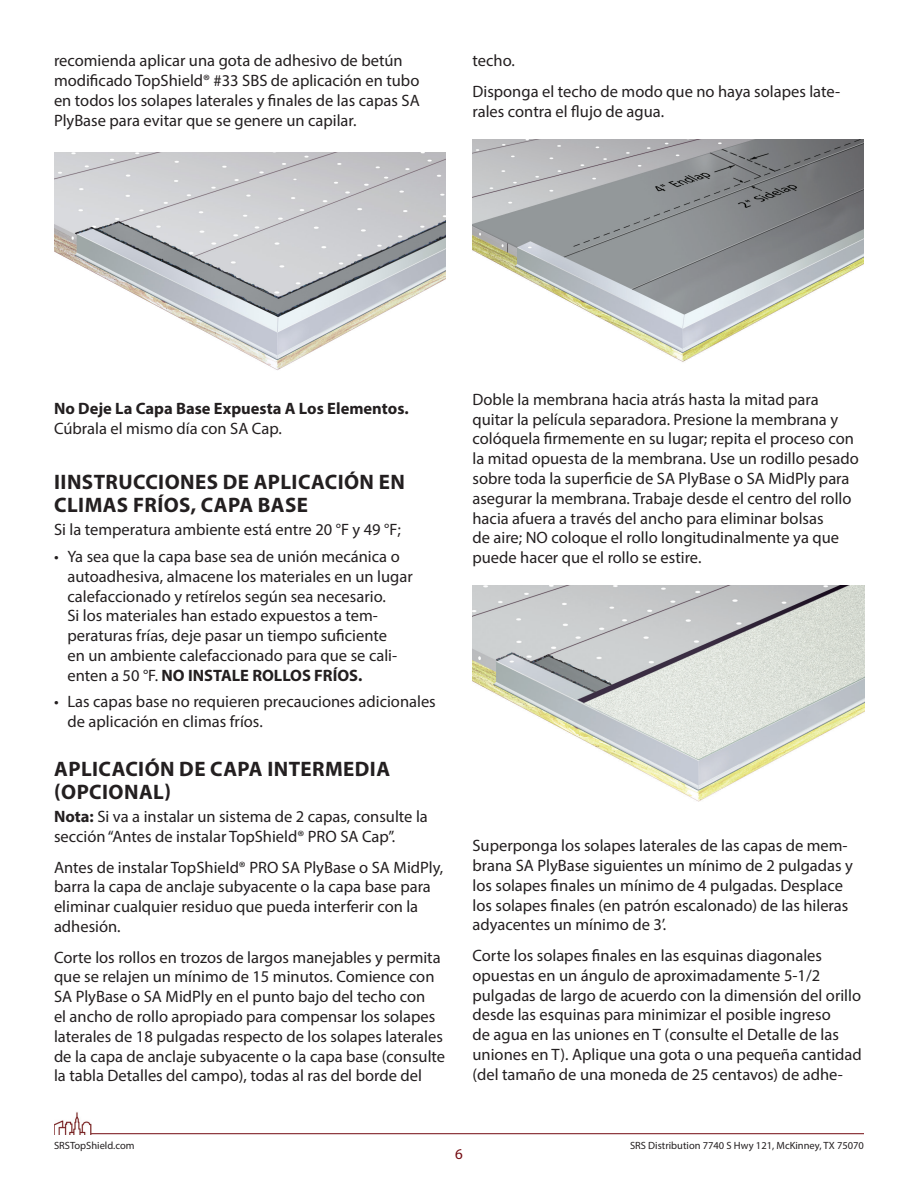
<style>
.page{position:relative;width:918px;height:1188px;background:#fff}
.page>*{position:absolute;margin:0;border:0;box-sizing:border-box;transform-origin:0 0}
.Heading{font:700 21px/22.5px "Myriad Pro";letter-spacing:.02em;color:#231f20}
.Body_Copy{font:16.5px/19.8px "Myriad Pro";color:#231f20}
.Body_Copy-2{font:700 16.5px/19.8px "Myriad Pro";color:#231f20}
.t1{font:15px "Myriad Pro";color:#730a10}
.t2{font:10.5px "Myriad Pro";color:#231f20}
.s1{font-weight:400}
.s2{font-weight:700}
</style>
<div class="page">
<img style="left:54px;top:1112px;width:37px;height:22px">
<hr style="left:91px;top:1133px;width:773px;height:1px;background:#730a10">
<img style="left:472px;top:139px;width:392px;height:223px">
<img style="left:472px;top:585px;width:393px;height:217px">
<img style="left:54px;top:153px;width:392px;height:217px">
<p class="Body_Copy" style="left:54px;top:51px;width:367px">recomienda aplicar una gota de adhesivo de betún modificado TopShield® #33 SBS de aplicación en tubo en todos los solapes laterales y finales de las capas SA PlyBase para evitar que se genere un capilar.</p>
<p class="Body_Copy" style="left:472px;top:51px;width:44px">techo.</p>
<p class="Body_Copy" style="left:472px;top:81px;width:369px">Disponga el techo de modo que no haya solapes late&shy;rales contra el flujo de agua.</p>
<p class="Body_Copy-2" style="left:54px;top:398px;width:356px">No Deje La Capa Base Expuesta A Los Elementos.<br><span class="s1">Cúbrala el mismo día con SA Cap.</span></p>
<p class="Heading" style="left:54px;top:470px;width:352px">IINSTRUCCIONES DE APLICACIÓN EN<br>CLIMAS FRÍOS, CAPA BASE</p>
<p class="Body_Copy" style="left:54px;top:520px;width:348px">Si la temperatura ambiente está entre 20 °F y 49 °F;</p>
<p class="Body_Copy" style="left:68px;top:546px;width:347px;text-indent:-14px">• Ya sea que la capa base sea de unión mecánica o autoadhesiva, almacene los materiales en un lugar calefaccionado y retírelos según sea necesario.<br>Si los materiales han estado expuestos a tem&shy;peraturas frías, deje pasar un tiempo suficiente<br>en un ambiente calefaccionado para que se cali&shy;enten a 50 °F. <span class="s2">NO INSTALE ROLLOS FRÍOS.</span></p>
<p class="Body_Copy" style="left:68px;top:692px;width:370px;text-indent:-14px">• Las capas base no requieren precauciones adicionales de aplicación en climas fríos.</p>
<p class="Heading" style="left:54px;top:757px;width:337px">APLICACIÓN DE CAPA INTERMEDIA (OPCIONAL)</p>
<p class="Body_Copy" style="left:54px;top:807px;width:375px"><span class="s2">Nota:</span> Si va a instalar un sistema de 2 capas, consulte la sección “Antes de instalar TopShield® PRO SA Cap”.</p>
<p class="Body_Copy" style="left:54px;top:857px;width:391px">Antes de instalar TopShield® PRO SA PlyBase o SA MidPly, barra la capa de anclaje subyacente o la capa base para eliminar cualquier residuo que pueda interferir con la adhesión.</p>
<p class="Body_Copy" style="left:54px;top:947px;width:393px">Corte los rollos en trozos de largos manejables y permita que se relajen un mínimo de 15 minutos. Comience con SA PlyBase o SA MidPly en el punto bajo del techo con<br>el ancho de rollo apropiado para compensar los solapes laterales de 18 pulgadas respecto de los solapes laterales de la capa de anclaje subyacente o la capa base (consulte la tabla Detalles del campo), todas al ras del borde del</p>
<p class="Body_Copy" style="left:472px;top:389px;width:388px">Doble la membrana hacia atrás hasta la mitad para quitar la película separadora. Presione la membrana y colóquela firmemente en su lugar; repita el proceso con la mitad opuesta de la membrana. Use un rodillo pesado sobre toda la superficie de SA PlyBase o SA MidPly para asegurar la membrana. Trabaje desde el centro del rollo hacia afuera a través del ancho para eliminar bolsas<br>de aire; NO coloque el rollo longitudinalmente ya que puede hacer que el rollo se estire.</p>
<p class="Body_Copy" style="left:472px;top:835px;width:382px">Superponga los solapes laterales de las capas de mem&shy;brana SA PlyBase siguientes un mínimo de 2 pulgadas y los solapes finales un mínimo de 4 pulgadas. Desplace los solapes finales (en patrón escalonado) de las hileras adyacentes un mínimo de 3’.</p>
<p class="Body_Copy" style="left:472px;top:945px;width:391px">Corte los solapes finales en las esquinas diagonales opuestas en un ángulo de aproximadamente 5-1/2 pulgadas de largo de acuerdo con la dimensión del orillo desde las esquinas para minimizar el posible ingreso<br>de agua en las uniones en T (consulte el Detalle de las uniones en T). Aplique una gota o una pequeña cantidad (del tamaño de una moneda de 25 centavos) de adhe-</p>
<p class="t2" style="left:54px;top:1139px;width:82px">SRSTopShield.com</p>
<p class="t2" style="left:630px;top:1139px;width:235px">SRS Distribution 7740 S Hwy 121, McKinney, TX 75070</p>
<p class="t1" style="left:455px;top:1145px;width:9px">6</p>
</div>
